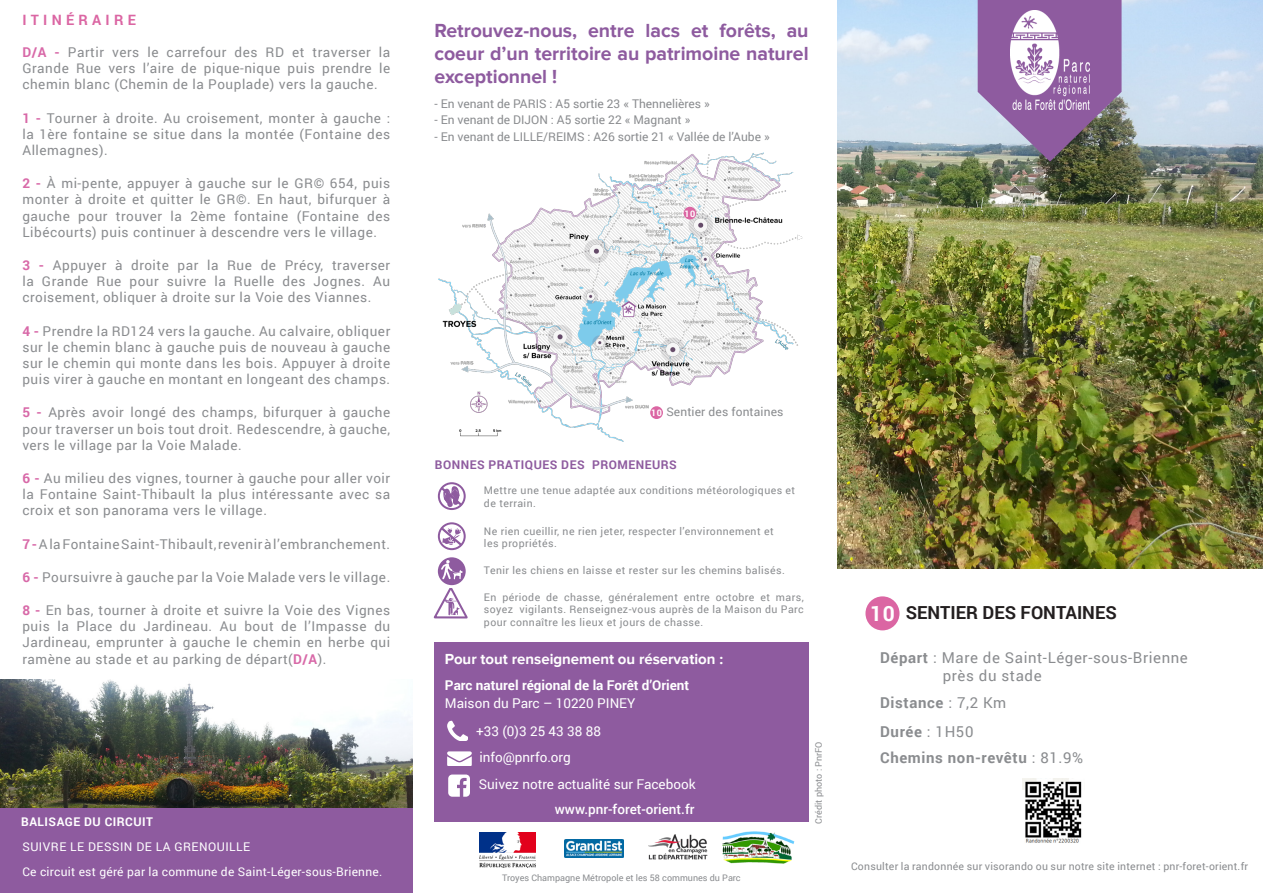
<style>
.page{position:relative;width:1263px;height:893px;background:#fff}
.page>*{position:absolute;margin:0;border:0;box-sizing:border-box;transform-origin:0 0}
.t1{font:700 21px "Roboto";color:#fff}
.t2{font:700 19.5px/23.4px "Proxima Nova";color:#8e5b9f;text-align:justify}
.t3{font:700 18px "Roboto";color:#231f20}
.t4{font:15px "Roboto";letter-spacing:.04em;color:#8a8c8f}
.t5{font:700 15px "Roboto";letter-spacing:.04em;color:#8a8c8f}
.t6{font:700 15px "Proxima Nova";color:#fff}
.t7{font:700 14.25px "Roboto";letter-spacing:.3em;color:#db66a3}
.t8{font:13.5px/16.2px "Roboto";letter-spacing:.04em;color:#8a8c8f;text-align:justify}
.t9{font:13.5px "Roboto";color:#fff}
.t10{font:700 13.5px "Roboto";color:#fff}
.t11{font:500 13.5px "Roboto";color:#fff}
.t12{font:12px "Roboto";color:#8a8c8f}
.t13{font:12px "Roboto";letter-spacing:.02em;color:#fff}
.t14{font:12px "Roboto";letter-spacing:.04em;color:#fff}
.t15{font:700 12px "Roboto";letter-spacing:.04em;color:#8e5b9f}
.t16{font:700 12px "Roboto";letter-spacing:.04em;color:#fff}
.t17{font:10.5px/12.6px "Roboto";letter-spacing:.04em;color:#8a8c8f;text-align:justify}
.t18{font:10.5px "Roboto";letter-spacing:.02em;color:#8a8c8f}
.t19{font:9px "Roboto";color:#8a8c8f}
.t20{font:700 9px "Roboto";color:#fff}
.s1{font-weight:700;color:#d869a8}
.s2{font-weight:700}
.s3{font-weight:400}
</style>
<div class="page">
<div style="left:0;top:808px;width:412px;height:85px;background:#8e5b9f"></div>
<img style="left:0;top:680px;width:412px;height:128px">
<div style="left:434px;top:643px;width:375px;height:179px;background:#8e5b9f"></div>
<svg style="left:447px;top:751px;width:24px;height:15px"></svg>
<svg style="left:447px;top:721px;width:20px;height:20px"></svg>
<svg style="left:448px;top:774px;width:21px;height:22px"></svg>
<div style="left:438px;top:557px;width:28px;height:28px;background:#8e5b9f;border-radius:50%"></div>
<svg style="left:441px;top:560px;width:22px;height:19px"></svg>
<svg style="left:434px;top:588px;width:34px;height:30px"></svg>
<svg style="left:438px;top:482px;width:28px;height:28px"></svg>
<svg style="left:438px;top:522px;width:28px;height:28px"></svg>
<img style="left:438px;top:152px;width:364px;height:289px">
<img style="left:479px;top:832px;width:57px;height:35px">
<img style="left:564px;top:839px;width:60px;height:19px">
<img style="left:648px;top:834px;width:60px;height:26px">
<img style="left:722px;top:831px;width:73px;height:33px">
<div style="left:650px;top:406px;width:13px;height:13px;background:#db66a3;border-radius:50%"></div>
<div style="left:684px;top:207px;width:12px;height:13px;background:#db66a3;border-radius:50%"></div>
<img style="left:838px;top:0;width:425px;height:568px">
<img style="left:1022px;top:778px;width:60px;height:65px">
<div style="left:865px;top:596px;width:34px;height:34px;background:#db66a3;border-radius:50%"></div>
<svg style="left:978px;top:0;width:143px;height:162px;background:#8b6c97"></svg>
<img style="left:1011px;top:11px;width:78px;height:99px">
<p class="t7" style="left:22px;top:9px;width:115px">ITINÉRAIRE</p>
<p class="t8" style="left:22px;top:43px;width:369px"><span class="s1">D/A -</span> Partir vers le carrefour des RD et traverser la Grande Rue vers l’aire de pique-nique puis prendre le chemin blanc (Chemin de la Pouplade) vers la gauche.</p>
<p class="t8" style="left:22px;top:109px;width:369px"><span class="s1">1 -</span> Tourner à droite. Au croisement, monter à gauche : la 1ère fontaine se situe dans la montée (Fontaine des Allemagnes).</p>
<p class="t8" style="left:22px;top:175px;width:369px"><span class="s1">2 -</span> À mi-pente, appuyer à gauche sur le GR© 654, puis monter à droite et quitter le GR©. En haut, bifurquer à gauche pour trouver la 2ème fontaine (Fontaine des Libécourts) puis continuer à descendre vers le village.</p>
<p class="t8" style="left:22px;top:257px;width:369px"><span class="s1">3 -</span> Appuyer à droite par la Rue de Précy, traverser la Grande Rue pour suivre la Ruelle des Jognes. Au croisement, obliquer à droite sur la Voie des Viannes.</p>
<p class="t8" style="left:22px;top:322px;width:369px"><span class="s1">4 -</span> Prendre la RD124 vers la gauche. Au calvaire, obliquer sur le chemin blanc à gauche puis de nouveau à gauche sur le chemin qui monte dans les bois. Appuyer à droite puis virer à gauche en montant en longeant des champs.</p>
<p class="t8" style="left:22px;top:404px;width:369px"><span class="s1">5 -</span> Après avoir longé des champs, bifurquer à gauche pour traverser un bois tout droit. Redescendre, à gauche, vers le village par la Voie Malade.</p>
<p class="t8" style="left:22px;top:470px;width:369px"><span class="s1">6 -</span> Au milieu des vignes, tourner à gauche pour aller voir la Fontaine Saint-Thibault la plus intéressante avec sa croix et son panorama vers le village.</p>
<p class="t8" style="left:22px;top:535px;width:369px"><span class="s1">7 -</span> A la Fontaine Saint-Thibault, revenir à l’embranchement.</p>
<p class="t8" style="left:22px;top:568px;width:369px"><span class="s1">6 -</span> Poursuivre à gauche par la Voie Malade vers le village.</p>
<p class="t8" style="left:22px;top:602px;width:369px"><span class="s1">8 -</span> En bas, tourner à droite et suivre la Voie des Vignes puis la Place du Jardineau. Au bout de l’Impasse du Jardineau, emprunter à gauche le chemin en herbe qui ramène au stade et au parking de départ(<span class="s1">D/A</span>).</p>
<p class="t16" style="left:21px;top:813px;width:133px">BALISAGE DU CIRCUIT</p>
<p class="t14" style="left:22px;top:838px;width:229px">SUIVRE LE DESSIN DE LA GRENOUILLE</p>
<p class="t13" style="left:22px;top:864px;width:361px">Ce circuit est géré par la commune de Saint-Léger-sous-Brienne.</p>
<p class="t2" style="left:434px;top:18px;width:376px">Retrouvez-nous, entre lacs et forêts, au coeur d’un territoire au patrimoine naturel exceptionnel !</p>
<p class="t12" style="left:434px;top:95px;width:277px">- En venant de PARIS : A5 sortie 23 « Thennelières »</p>
<p class="t12" style="left:434px;top:111px;width:258px">- En venant de DIJON : A5 sortie 22 « Magnant »</p>
<p class="t12" style="left:434px;top:128px;width:337px">- En venant de LILLE/REIMS : A26 sortie 21 « Vallée de l’Aube »</p>
<p class="t20" style="left:685px;top:207px;width:12px">10</p>
<p class="t12" style="left:666px;top:404px;width:119px">Sentier des fontaines</p>
<p class="t20" style="left:651px;top:407px;width:12px">10</p>
<p class="t15" style="left:435px;top:456px;width:243px">BONNES PRATIQUES DES PROMENEURS</p>
<p class="t17" style="left:484px;top:483px;width:313px">Mettre une tenue adaptée aux conditions météorologiques et</p>
<p class="t17" style="left:484px;top:496px;width:53px">de terrain.</p>
<p class="t17" style="left:484px;top:524px;width:291px">Ne rien cueillir, ne rien jeter, respecter l’environnement et</p>
<p class="t17" style="left:484px;top:537px;width:74px">les propriétés.</p>
<p class="t17" style="left:484px;top:563px;width:302px">Tenir les chiens en laisse et rester sur les chemins balisés.</p>
<p class="t17" style="left:484px;top:590px;width:321px">En période de chasse, généralement entre octobre et mars, soyez vigilants. Renseignez-vous auprès de la Maison du Parc pour connaître les lieux et jours de chasse.</p>
<p class="t6" style="left:445px;top:650px;width:280px">Pour tout renseignement ou réservation :</p>
<p class="t10" style="left:445px;top:676px;width:246px">Parc naturel régional de la Forêt d’Orient</p>
<p class="t9" style="left:445px;top:694px;width:192px">Maison du Parc – 10220 PINEY</p>
<p class="t9" style="left:476px;top:722px;width:126px">+33 (0)3 25 43 38 88</p>
<p class="t9" style="left:479px;top:774px;width:218px">Suivez notre actualité sur Facebook</p>
<p class="t9" style="left:479px;top:748px;width:93px">info@pnrfo.org</p>
<p class="t11" style="left:555px;top:799px;width:141px">www.pnr-foret-orient.fr</p>
<p class="t19" style="left:812px;top:823px;width:83px;rotate:-90deg">Crédit photo : PnrFO</p>
<p class="t19" style="left:502px;top:871px;width:240px">Troyes Champagne Métropole et les 58 communes du Parc</p>
<p class="t1" style="left:870px;top:598px;width:26px">10</p>
<p class="t3" style="left:906px;top:600px;width:212px">SENTIER DES FONTAINES</p>
<p class="t4" style="left:880px;top:647px;width:309px"><span class="s2">Départ</span> : Mare de Saint-Léger-sous-Brienne</p>
<p class="t4" style="left:943px;top:665px;width:100px">près du stade</p>
<p class="t5" style="left:880px;top:692px;width:128px">Distance <span class="s3">: 7,2 Km</span></p>
<p class="t5" style="left:880px;top:721px;width:95px">Durée <span class="s3">: 1H50</span></p>
<p class="t5" style="left:880px;top:747px;width:205px">Chemins non-revêtu <span class="s3">: 81.9%</span></p>
<p class="t18" style="left:851px;top:859px;width:398px">Consulter la randonnée sur visorando ou sur notre site internet : pnr-foret-orient.fr</p>
</div>
